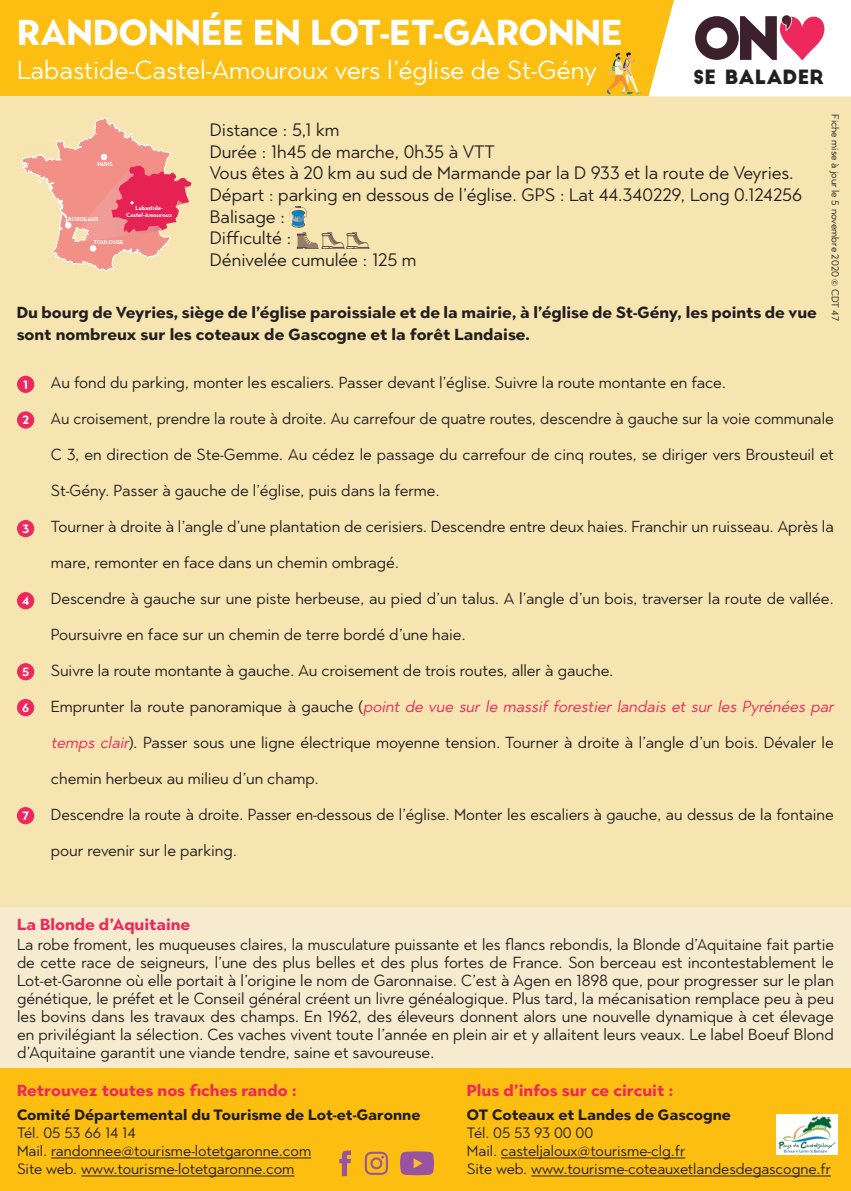
<style>
.page{position:relative;width:851px;height:1191px;background:#fff}
.page>*{position:absolute;margin:0;border:0;box-sizing:border-box;transform-origin:0 0}
.t1{font:700 36px "Town 80 Text";color:#fff}
.t2{font:26px "Town 80 Text";color:#fff}
.t3{font:19.2px "Big John";color:#231f20}
.t4{font:18px "Town 80 Text";color:#231f20}
.t5{font:16px/18px "Town 80 Text";color:#231f20;text-align:justify}
.t6{font:700 16px/22px "Town 80 Text";color:#231f20}
.t7{font:italic 16px "Town 80 Text";color:#ee275c}
.t8{font:700 16px "Town 80 Text";color:#ee275c}
.t9{font:15px "Town 80 Text";color:#231f20}
.t10{font:700 15px "Town 80 Text";color:#231f20}
.t11{font:700 12px "Town 80 Text";color:#fff}
.t12{font:10px "Town 80 Text";color:#231f20}
.t13{font:700 6.2px/7.4px "Neutra Text";color:#fff;text-align:center}
.t14{font:700 5.8px "Neutra Text";color:#fff}
.s1{font-style:normal;color:#231f20}
.s2{font-style:italic;color:#ee275c}
</style>
<div class="page">
<div style="left:0;top:0;width:850px;height:96px;background:#fdbe12"></div>
<div style="left:0;top:1063px;width:850px;height:128px;background:#fdbe12"></div>
<div style="left:0;top:96px;width:850px;height:951px;background:#f7e5b1"></div>
<svg style="left:648px;top:0;width:202px;height:96px;background:#e5d1ca"></svg>
<svg style="left:607px;top:52px;width:34px;height:43px"></svg>
<svg style="left:22px;top:117px;width:170px;height:154px"></svg>
<div style="left:0;top:907px;width:850px;height:161px;background:#f6ebcf"></div>
<hr style="left:51px;top:1157px;width:260px;height:1px;background:#231f20">
<hr style="left:81px;top:1175px;width:213px;height:1px;background:#231f20">
<svg style="left:400px;top:1151px;width:34px;height:24px"></svg>
<svg style="left:339px;top:1150px;width:12px;height:26px"></svg>
<svg style="left:365px;top:1151px;width:23px;height:23px"></svg>
<div style="left:17px;top:376px;width:17px;height:17px;background:#ee275c;border-radius:50%"></div>
<div style="left:17px;top:411px;width:17px;height:17px;background:#ee275c;border-radius:50%"></div>
<div style="left:17px;top:520px;width:17px;height:17px;background:#ee275c;border-radius:50%"></div>
<div style="left:17px;top:592px;width:17px;height:17px;background:#ee275c;border-radius:50%"></div>
<div style="left:17px;top:663px;width:17px;height:17px;background:#ee275c;border-radius:50%"></div>
<div style="left:17px;top:699px;width:17px;height:17px;background:#ee275c;border-radius:50%"></div>
<div style="left:17px;top:807px;width:17px;height:17px;background:#ee275c;border-radius:50%"></div>
<svg style="left:289px;top:207px;width:80px;height:42px"></svg>
<hr style="left:501px;top:1157px;width:184px;height:1px;background:#231f20">
<hr style="left:531px;top:1175px;width:299px;height:1px;background:#231f20">
<img style="left:776px;top:1114px;width:61px;height:40px">
<p class="t1" style="left:17px;top:9px;width:607px">RANDONNÉE EN LOT-ET-GARONNE</p>
<p class="t2" style="left:17px;top:53px;width:581px">Labastide-Castel-Amouroux vers l’église de St-Gény</p>
<p class="t3" style="left:693px;top:68px;width:132px">SE BALADER</p>
<p class="t12" style="left:841px;top:114px;width:208px;rotate:90deg">Fiche mise à jour le 5 novembre 2020 © CDT 47</p>
<p class="t4" style="left:210px;top:118px;width:131px">Distance : 5,1 km</p>
<p class="t4" style="left:210px;top:140px;width:286px">Durée : 1h45 de marche, 0h35 à VTT</p>
<p class="t4" style="left:210px;top:162px;width:585px">Vous êtes à 20 km au sud de Marmande par la D 933 et la route de Veyries.</p>
<p class="t4" style="left:210px;top:183px;width:593px">Départ : parking en dessous de l’église. GPS : Lat 44.340229, Long 0.124256</p>
<p class="t4" style="left:210px;top:205px;width:77px">Balisage :</p>
<p class="t4" style="left:210px;top:226px;width:83px">Difficulté :</p>
<p class="t4" style="left:210px;top:248px;width:208px">Dénivelée cumulée : 125 m</p>
<p class="t14" style="left:97px;top:161px;width:17px">PARIS</p>
<p class="t13" style="left:126px;top:203px;width:47px">Labastide-<br>Castel-Amouroux</p>
<p class="t14" style="left:68px;top:215px;width:32px">BORDEAUX</p>
<p class="t14" style="left:94px;top:239px;width:31px">TOULOUSE</p>
<p class="t6" style="left:17px;top:301px;width:801px">Du bourg de Veyries, siège de l’église paroissiale et de la mairie, à l’église de St-Gény, les points de vue sont nombreux sur les coteaux de Gascogne et la forêt Landaise.</p>
<p class="t5" style="left:51px;top:373px;width:676px">Au fond du parking, monter les escaliers. Passer devant l’église. Suivre la route montante en face.</p>
<p class="t5" style="left:51px;top:409px;width:784px">Au croisement, prendre la route à droite. Au carrefour de quatre routes, descendre à gauche sur la voie communale</p>
<p class="t5" style="left:51px;top:445px;width:784px">C 3, en direction de Ste-Gemme. Au cédez le passage du carrefour de cinq routes, se diriger vers Brousteuil et</p>
<p class="t5" style="left:51px;top:481px;width:390px">St-Gény. Passer à gauche de l’église, puis dans la ferme.</p>
<p class="t5" style="left:51px;top:517px;width:784px">Tourner à droite à l’angle d’une plantation de cerisiers. Descendre entre deux haies. Franchir un ruisseau. Après la</p>
<p class="t5" style="left:51px;top:553px;width:349px">mare, remonter en face dans un chemin ombragé.</p>
<p class="t5" style="left:51px;top:589px;width:784px">Descendre à gauche sur une piste herbeuse, au pied d’un talus. A l’angle d’un bois, traverser la route de vallée.</p>
<p class="t5" style="left:51px;top:625px;width:416px">Poursuivre en face sur un chemin de terre bordé d’une haie.</p>
<p class="t5" style="left:51px;top:661px;width:564px">Suivre la route montante à gauche. Au croisement de trois routes, aller à gauche.</p>
<p class="t7" style="left:51px;top:696px;width:787px"><span class="s1">E m p r u n t e r l a ro u t e p a n o ra m i q u e à g a u c h e (</span>point de vue sur le massif forestier landais et sur les Pyrénées par</p>
<p class="t5" style="left:51px;top:733px;width:784px"><span class="s2">temps clair</span>). Passer sous une ligne électrique moyenne tension. Tourner à droite à l’angle d’un bois. Dévaler le</p>
<p class="t5" style="left:51px;top:769px;width:269px">chemin herbeux au milieu d’un champ.</p>
<p class="t5" style="left:51px;top:805px;width:784px">Descendre la route à droite. Passer en-dessous de l’église. Monter les escaliers à gauche, au dessus de la fontaine</p>
<p class="t5" style="left:51px;top:841px;width:188px">pour revenir sur le parking.</p>
<p class="t11" style="left:23px;top:377px;width:6px">1</p>
<p class="t11" style="left:22px;top:412px;width:8px">2</p>
<p class="t11" style="left:22px;top:521px;width:9px">3</p>
<p class="t11" style="left:22px;top:593px;width:9px">4</p>
<p class="t11" style="left:22px;top:664px;width:9px">5</p>
<p class="t11" style="left:22px;top:700px;width:9px">6</p>
<p class="t11" style="left:22px;top:808px;width:8px">7</p>
<p class="t8" style="left:17px;top:913px;width:175px">La Blonde d’Aquitaine</p>
<p class="t5" style="left:17px;top:935px;width:818px">La robe froment, les muqueuses claires, la musculature puissante et les flancs rebondis, la Blonde d’Aquitaine fait partie de cette race de seigneurs, l’une des plus belles et des plus fortes de France. Son berceau est incontestablement le Lot-et-Garonne où elle portait à l’origine le nom de Garonnaise. C’est à Agen en 1898 que, pour progresser sur le plan génétique, le préfet et le Conseil général créent un livre généalogique. Plus tard, la mécanisation remplace peu à peu les bovins dans les travaux des champs. En 1962, des éleveurs donnent alors une nouvelle dynamique à cet élevage en privilégiant la sélection. Ces vaches vivent toute l’année en plein air et y allaitent leurs veaux. Le label Boeuf Blond d’Aquitaine garantit une viande tendre, saine et savoureuse.</p>
<p class="t8" style="left:17px;top:1080px;width:281px">Retrouvez toutes nos fiches rando :</p>
<p class="t10" style="left:17px;top:1105px;width:405px">Comité Départemental du Tourisme de Lot-et-Garonne</p>
<p class="t9" style="left:17px;top:1123px;width:120px">Tél. 05 53 66 14 14</p>
<p class="t9" style="left:17px;top:1141px;width:296px">Mail. randonnee@tourisme-lotetgaronne.com</p>
<p class="t9" style="left:17px;top:1159px;width:279px">Site web. www.tourisme-lotetgaronne.com</p>
<p class="t8" style="left:467px;top:1080px;width:208px">Plus d’infos sur ce circuit :</p>
<p class="t10" style="left:467px;top:1105px;width:265px">OT Coteaux et Landes de Gascogne</p>
<p class="t9" style="left:467px;top:1123px;width:128px">Tél. 05 53 93 00 00</p>
<p class="t9" style="left:467px;top:1141px;width:220px">Mail. casteljaloux@tourisme-clg.fr</p>
<p class="t9" style="left:467px;top:1159px;width:365px">Site web. www.tourisme-coteauxetlandesdegascogne.fr</p>
</div>
